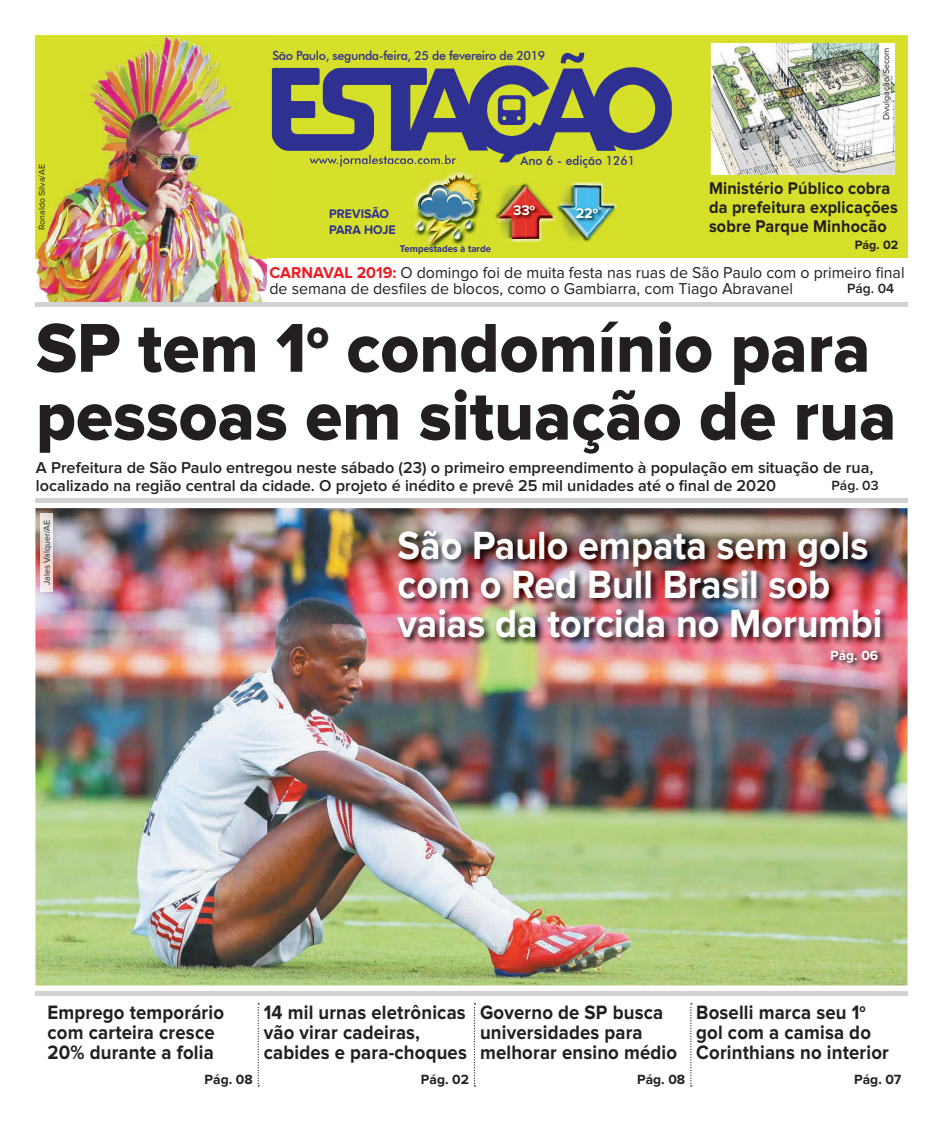
<style>
.page{position:relative;width:943px;height:1124px;background:#fff}
.page>*{position:absolute;margin:0;border:0;box-sizing:border-box;transform-origin:0 0}
.t1{font:71.62px/67.8px "Proxima Nova Extrabld";color:#231f20;scale:.95 1}
.t2{font:700 40.88px/38.9px "Proxima Nova";color:#fff;scale:.92 1}
.t3{font:700 20.12px/20.1px "Proxima Nova";letter-spacing:.01em;color:#231f20;scale:.92 1}
.t4{font:700 17.62px/18.9px "Proxima Nova";letter-spacing:.01em;color:#231f20;scale:.92 1}
.t5{font:600 16.38px/17.6px "Proxima Nova";color:#231f20}
.t6{font:16.38px/16.4px "Proxima Nova";color:#231f20}
.t7{font:700 14.5px "Proxima Nova";letter-spacing:-.025em;color:#fff}
.t8{font:700 13.88px "Proxima Nova";color:#231f20}
.t9{font:600 13.88px "Proxima Nova";color:#231f20}
.t10{font:700 13.88px "Proxima Nova";color:#fff}
.t11{font:700 12.88px "Proxima Nova";color:#2e3092;scale:.96 1}
.t12{font:500 12.5px "Futura BT";letter-spacing:-.03em;color:#2e3092}
.t13{font:500 12.5px "Futura BT";color:#2e3092;scale:.96 1}
.t14{font:700 12.5px "Proxima Nova";color:#231f20}
.t15{font:700 10px "Proxima Nova";color:#2e3092;scale:.96 1}
.t16{font:8.75px "Proxima Nova";color:#231f20}
.s1{font-weight:700;color:#ee1d23}
</style>
<div class="page">
<div style="left:35px;top:35px;width:872px;height:223px;background:#d6df2a"></div>
<img style="left:710px;top:43px;width:184px;height:132px">
<img style="left:881px;top:45px;width:9px;height:78px">
<img style="left:413px;top:171px;width:54px;height:59px">
<img style="left:414px;top:172px;width:68px;height:75px">
<img style="left:443px;top:175px;width:36px;height:26px">
<img style="left:448px;top:181px;width:24px;height:1px">
<img style="left:428px;top:221px;width:28px;height:23px">
<img style="left:432px;top:221px;width:11px;height:15px">
<img style="left:433px;top:220px;width:12px;height:1px">
<img style="left:418px;top:185px;width:27px;height:35px">
<svg style="left:421px;top:197px;width:11px;height:9px"></svg>
<img style="left:432px;top:188px;width:13px;height:9px">
<svg style="left:417px;top:215px;width:16px;height:16px"></svg>
<img style="left:445px;top:182px;width:32px;height:57px">
<img style="left:271px;top:52px;width:401px;height:110px">
<img style="left:309px;top:155px;width:147px;height:7px">
<img style="left:506px;top:216px;width:50px;height:26px">
<img style="left:495px;top:183px;width:59px;height:36px">
<img style="left:496px;top:215px;width:59px;height:23px">
<img style="left:498px;top:186px;width:54px;height:53px">
<img style="left:513px;top:204px;width:27px;height:16px">
<img style="left:568px;top:182px;width:37px;height:4px">
<img style="left:557px;top:209px;width:59px;height:33px">
<img style="left:557px;top:202px;width:60px;height:7px">
<img style="left:560px;top:186px;width:54px;height:52px">
<img style="left:575px;top:207px;width:28px;height:16px">
<div style="left:35px;top:990px;width:872px;height:5px;background:#d1d2d4"></div>
<svg style="left:257px;top:1003px;width:2px;height:83px"></svg>
<svg style="left:474px;top:1003px;width:1px;height:83px"></svg>
<svg style="left:690px;top:1003px;width:2px;height:83px"></svg>
<div style="left:35px;top:498px;width:872px;height:5px;background:#d1d2d4"></div>
<img style="left:35px;top:35px;width:231px;height:267px">
<hr style="left:35px;top:302px;width:872px;height:4px;background:#d1d2d4">
<img style="left:35px;top:508px;width:872px;height:477px">
<img style="left:396px;top:529px;width:493px;height:117px">
<img style="left:829px;top:649px;width:55px;height:19px">
<img style="left:40px;top:513px;width:12px;height:78px">
<p class="t16" style="left:38px;top:230px;width:67px;rotate:-90deg">Ronaldo Silva/AE</p>
<p class="t12" style="left:272px;top:48px;width:274px">São Paulo, segunda-feira, 25 de fevereiro de 2019</p>
<p class="t13" style="left:309px;top:152px;width:154px">www.jornalestacao.com.br</p>
<p class="t13" style="left:520px;top:153px;width:121px">Ano 6 - edição 1261</p>
<p class="t11" style="left:329px;top:208px;width:64px">PREVISÃO</p>
<p class="t7" style="left:513px;top:203px;width:23px">33º</p>
<p class="t7" style="left:576px;top:206px;width:24px">22º</p>
<p class="t11" style="left:329px;top:224px;width:71px">PARA HOJE</p>
<p class="t15" style="left:400px;top:244px;width:97px">Tempestades à tarde</p>
<p class="t16" style="left:882px;top:120px;width:74px;rotate:-90deg">Divulgação/Secom</p>
<p class="t4" style="left:709px;top:180px;width:207px">Ministério Público cobra da prefeitura explicações sobre Parque Minhocão</p>
<p class="t14" style="left:854px;top:239px;width:45px">Pág. 02</p>
<p class="t6" style="left:269px;top:265px;width:636px"><span class="s1">CARNAVAL 2019:</span> O domingo foi de muita festa nas ruas de São Paulo com o primeiro final de semana de desfiles de blocos, como o Gambiarra, com Tiago Abravanel</p>
<p class="t9" style="left:847px;top:282px;width:49px">Pág. 04</p>
<h1 class="t1" style="left:36px;top:317px;width:907px">SP tem 1<sup>o</sup> condomínio para pessoas em situação de rua</h1>
<p class="t5" style="left:36px;top:459px;width:838px">A Prefeitura de São Paulo entregou neste sábado (23) o primeiro empreendimento à população em situação de rua, localizado na região central da cidade. O projeto é inédito e prevê 25 mil unidades até o final de 2020</p>
<p class="t9" style="left:831px;top:478px;width:49px">Pág. 03</p>
<h2 class="t2" style="left:397px;top:527px;width:528px">São Paulo empata sem gols com o Red Bull Brasil sob vaias da torcida no Morumbi</h2>
<p class="t10" style="left:830px;top:649px;width:50px">Pág. 06</p>
<p class="t16" style="left:43px;top:585px;width:67px;rotate:-90deg">Jales Valquer/AE</p>
<p class="t3" style="left:47px;top:1003px;width:193px">Emprego temporário com carteira cresce<br>20% durante a folia</p>
<p class="t8" style="left:205px;top:1072px;width:50px">Pág. 08</p>
<p class="t3" style="left:264px;top:1003px;width:222px">14 mil urnas eletrônicas vão virar cadeiras, cabides e para-choques</p>
<p class="t8" style="left:421px;top:1072px;width:49px">Pág. 02</p>
<p class="t3" style="left:480px;top:1003px;width:216px">Governo de SP busca universidades para melhorar ensino médio</p>
<p class="t8" style="left:637px;top:1072px;width:50px">Pág. 08</p>
<p class="t3" style="left:696px;top:1003px;width:211px">Boselli marca seu 1<sup>o </sup>gol com a camisa do<br>Corinthians no interior</p>
<p class="t8" style="left:854px;top:1072px;width:49px">Pág. 07</p>
</div>
